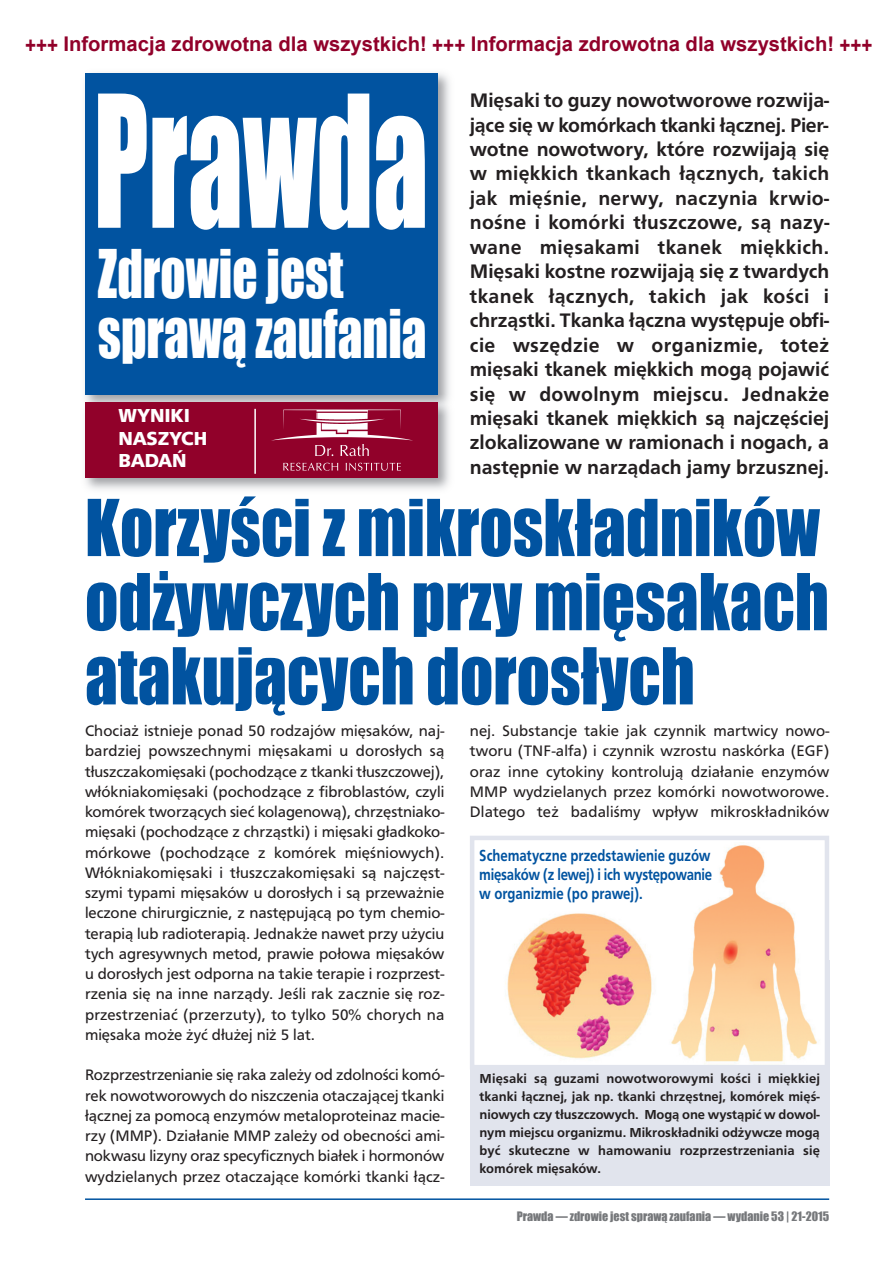
<style>
.page{position:relative;width:893px;height:1263px;background:#fff}
.page>*{position:absolute;margin:0;border:0;box-sizing:border-box;transform-origin:0 0}
.t1{font:169.8px "Impact";color:#fff;scale:.65 1}
.t2{font:72.45px/74.1px "Impact";color:#0153a0;scale:.9 1}
.t3{font:61.65px/59.7px "Impact";color:#fff;scale:.8 1}
.t4{font:500 20.25px/24.5px "F015 TCE";color:#231f20;text-align:justify}
.t5{font:700 20.25px "Arial";color:#91012a}
.t6{font:700 19.5px/22.5px "F015 TCE";letter-spacing:-.01em;color:#fff}
.t7{font:500 16.5px/18.8px "F015 TCE";letter-spacing:-.015em;color:#0153a0;text-align:justify;scale:.83 1}
.t8{font:15.75px/20.2px "F015 TCE";letter-spacing:.005em;color:#231f20;text-align:justify}
.t9{font:500 13.5px/18px "F015 TCE";letter-spacing:.01em;color:#231f20;text-align:justify}
.t10{font:12px "Impact";color:#76787b}
.s1{font-family:"Frutiger LT";font-weight:900;font-stretch:condensed;font-size:22.5px}
</style>
<div class="page">
<img style="left:85px;top:73px;width:365px;height:417px">
<div style="left:85px;top:74px;width:353px;height:321px;background:#0153a0"></div>
<div style="left:85px;top:402px;width:353px;height:76px;background:#91012a"></div>
<svg style="left:283px;top:463px;width:55px;height:8px"></svg>
<svg style="left:346px;top:463px;width:55px;height:8px"></svg>
<svg style="left:271px;top:409px;width:142px;height:47px"></svg>
<img style="left:317px;top:413px;width:50px;height:6px">
<img style="left:322px;top:423px;width:46px;height:10px">
<hr style="left:254px;top:409px;width:2px;height:65px;background:#fff">
<hr style="left:85px;top:1198px;width:744px;height:2px;background:#0153a0">
<div style="left:470px;top:960px;width:359px;height:226px;background:#e1e4ed"></div>
<div style="left:474px;top:840px;width:351px;height:225px;background:#fff"></div>
<img style="left:505px;top:844px;width:312px;height:219px">
<div style="left:470px;top:836px;width:359px;height:233px;border:4px solid #e1e4ed"></div>
<p class="t5" style="left:25px;top:33px;width:849px"><span class="s1">+++</span> Informacja zdrowotna dla wszystkich! <span class="s1">+++</span> Informacja zdrowotna dla wszystkich! <span class="s1">+++</span></p>
<h1 class="t1" style="left:94px;top:57px;width:517px">Prawda</h1>
<p class="t4" style="left:470px;top:88px;width:361px">Mięsaki to guzy nowotworowe rozwija&shy;jące się w komórkach tkanki łącznej. Pier&shy;wotne nowotwory, które rozwijają się w miękkich tkankach łącznych, takich jak mięśnie, nerwy, naczynia krwio&shy;nośne i komórki tłuszczowe, są nazy&shy;wane mięsakami tkanek miękkich.<br>Mięsaki kostne rozwijają się z twardych tkanek łącznych, takich jak kości i chrząstki. Tkanka łączna występuje obfi&shy;cie wszędzie w organizmie, toteż mięsaki tkanek miękkich mogą pojawić się w dowolnym miejscu. Jednakże mięsaki tkanek miękkich są najczęściej zlokalizowane w ramionach i nogach, a następnie w narządach jamy brzusznej.</p>
<h3 class="t3" style="left:98px;top:243px;width:413px">Zdrowie jest sprawą zaufania</h3>
<p class="t6" style="left:118px;top:404px;width:91px">WYNIKI<br>NASZYCH<br>BADAŃ</p>
<h2 class="t2" style="left:85px;top:490px;width:828px">Korzyści z mikroskładników odżywczych przy mięsakach atakujących dorosłych</h2>
<p class="t8" style="left:85px;top:720px;width:361px">Chociaż istnieje ponad 50 rodzajów mięsaków, naj&shy;bardziej powszechnymi mięsakami u dorosłych są tłuszczakomięsaki (pochodzące z tkanki tłuszczowej), włókniakomięsaki (pochodzące z fibroblastów, czyli komórek tworzących sieć kolagenową), chrzęstniako&shy;mięsaki (pochodzące z chrząstki) i mięsaki gładkoko&shy;mórkowe (pochodzące z komórek mięśniowych).<br>Włókniakomięsaki i tłuszczakomięsaki są najczęst&shy;szymi typami mięsaków u dorosłych i są przeważnie leczone chirurgicznie, z następującą po tym chemio&shy;terapią lub radioterapią. Jednakże nawet przy użyciu tych agresywnych metod, prawie połowa mięsaków u dorosłych jest odporna na takie terapie i rozprzest&shy;rzenia się na inne narządy. Jeśli rak zacznie się roz&shy;przestrzeniać (przerzuty), to tylko 50% chorych na mięsaka może żyć dłużej niż 5 lat.</p>
<p class="t8" style="left:85px;top:1065px;width:361px">Rozprzestrzenianie się raka zależy od zdolności komó&shy;rek nowotworowych do niszczenia otaczającej tkanki łącznej za pomocą enzymów metaloproteinaz macie&shy;rzy (MMP). Działanie MMP zależy od obecności ami&shy;nokwasu lizyny oraz specyficznych białek i hormonów wydzielanych przez otaczające komórki tkanki łącz-</p>
<p class="t8" style="left:470px;top:720px;width:361px">nej. Substancje takie jak czynnik martwicy nowo&shy;tworu (TNF-alfa) i czynnik wzrostu naskórka (EGF) oraz inne cytokiny kontrolują działanie enzymów MMP wydzielanych przez komórki nowotworowe.<br>Dlatego też badaliśmy wpływ mikroskładników</p>
<p class="t7" style="left:479px;top:846px;width:282px">Schematyczne przedstawienie guzów mięsaków (z lewej) i ich występowanie w organizmie (po prawej).</p>
<p class="t9" style="left:480px;top:1069px;width:342px">Mięsaki są guzami nowotworowymi kości i miękkiej tkanki łącznej, jak np. tkanki chrzęstnej, komórek mięś&shy;niowych czy tłuszczowych. Mogą one wystąpić w dowol&shy;nym miejscu organizmu. Mikroskładniki odżywcze mogą być skuteczne w hamowaniu rozprzestrzeniania się komórek mięsaków.</p>
<p class="t10" style="left:517px;top:1209px;width:314px">Prawda — zdrowie jest sprawą zaufania — wydanie 53 | 21-2015</p>
</div>
